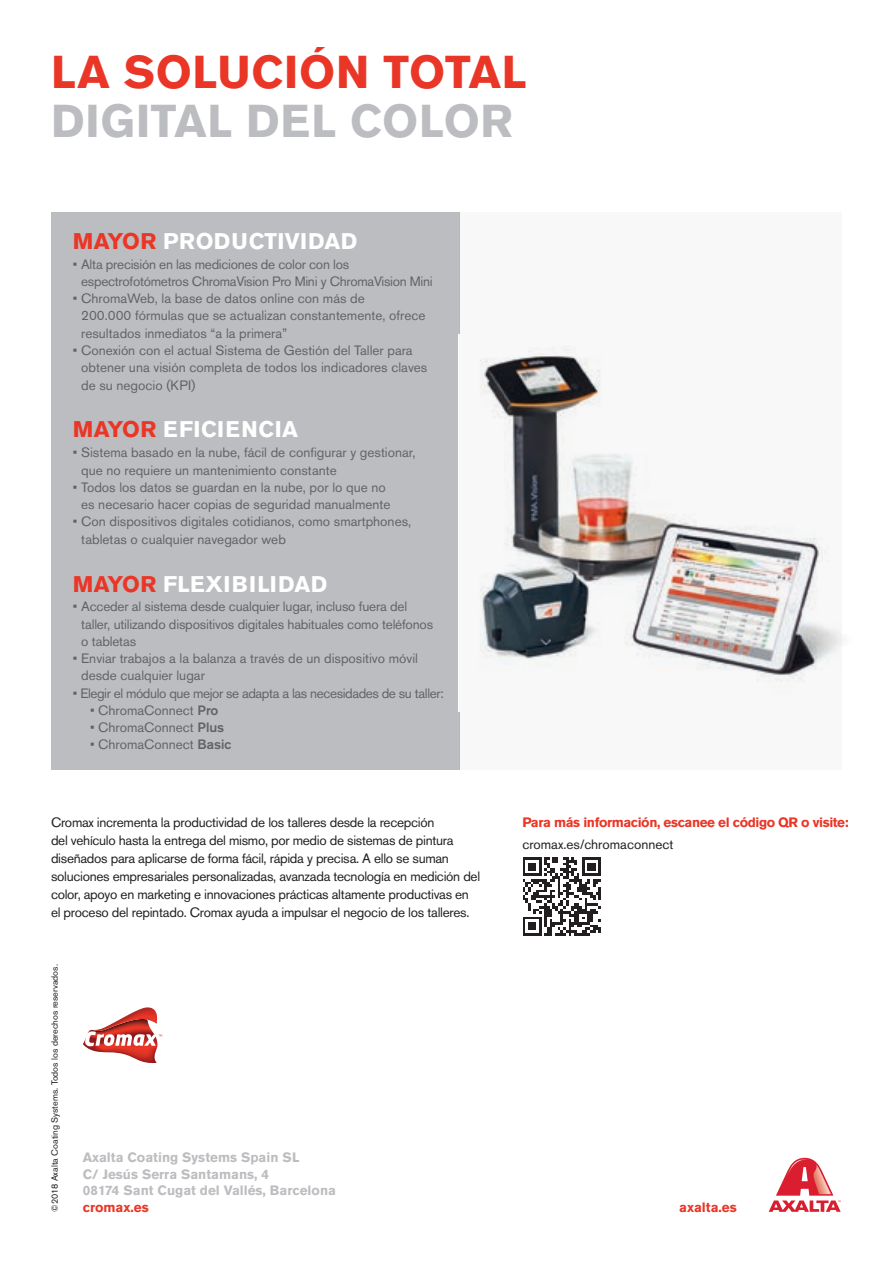
<style>
.page{position:relative;width:893px;height:1263px;background:#fff}
.page>*{position:absolute;margin:0;border:0;box-sizing:border-box;transform-origin:0 0}
.t1{font:700 45.75px "Akzidenz Grotesk Std";letter-spacing:.015em;color:#ea3626}
.t2{font:700 45.75px "Akzidenz Grotesk Std";letter-spacing:.015em;color:#bcbdc0}
.t3{font:700 22.5px "Akzidenz Grotesk Std";letter-spacing:.015em;color:#fff}
.t4{font:13.5px/17.2px "Akzidenz Grotesk Std";color:#636366}
.t5{font:13.5px/18px "Akzidenz Grotesk Pro";letter-spacing:-.02em;color:#231f20}
.t6{font:13.5px/17.2px "Akzidenz Grotesk Std";letter-spacing:-.02em;color:#636366}
.t7{font:700 13.5px/16.5px "Akzidenz Grotesk Std";color:#bcbdc0}
.t8{font:13.5px "Akzidenz Grotesk Std";letter-spacing:-.03em;color:#636366}
.t9{font:700 13.5px "Akzidenz Grotesk Pro";letter-spacing:-.03em;color:#ea3626}
.t10{font:13.5px "Akzidenz Grotesk Pro";color:#231f20}
.t11{font:700 13.5px "Akzidenz Grotesk Std";color:#ea3626}
.t12{font:700 13.5px "Akzidenz Grotesk Pro";color:#ea3626}
.t13{font:9px "Akzidenz Grotesk Std";color:#231f20}
.s1{color:#ea3626}
.s2{font-weight:500}
</style>
<div class="page">
<svg style="left:769px;top:1158px;width:72px;height:54px"></svg>
<svg style="left:83px;top:1007px;width:79px;height:56px"></svg>
<div style="left:51px;top:213px;width:408px;height:557px;background:#bcbdc0"></div>
<svg style="left:459px;top:213px;width:383px;height:557px"></svg>
<svg style="left:523px;top:857px;width:78px;height:78px"></svg>
<h1 class="t1" style="left:51px;top:45px;width:477px">LA SOLUCIÓN TOTAL</h1>
<h1 class="t2" style="left:51px;top:95px;width:463px">DIGITAL DEL COLOR</h1>
<h2 class="t3" style="left:73px;top:228px;width:286px"><span class="s1">MAYOR</span> PRODUCTIVIDAD</h2>
<p class="t6" style="left:81px;top:255px;width:353px;text-indent:-8px">• Alta precisión en las mediciones de color con los espectrofotómetros ChromaVision Pro Mini y ChromaVision Mini</p>
<p class="t4" style="left:81px;top:290px;width:346px;text-indent:-8px">• ChromaWeb, la base de datos online con más de<br>200.000 fórmulas que se actualizan constantemente, ofrece resultados inmediatos “a la primera”</p>
<p class="t4" style="left:81px;top:342px;width:348px;text-indent:-8px">• Conexión con el actual Sistema de Gestión del Taller para obtener una visión completa de todos los indicadores claves de su negocio (KPI)</p>
<h2 class="t3" style="left:73px;top:417px;width:226px"><span class="s1">MAYOR</span> EFICIENCIA</h2>
<p class="t4" style="left:81px;top:444px;width:336px;text-indent:-8px">• Sistema basado en la nube, fácil de configurar y gestionar, que no requiere un mantenimiento constante</p>
<p class="t4" style="left:81px;top:478px;width:311px;text-indent:-8px">• Todos los datos se guardan en la nube, por lo que no es necesario hacer copias de seguridad manualmente</p>
<p class="t4" style="left:81px;top:513px;width:332px;text-indent:-8px">• Con dispositivos digitales cotidianos, como smartphones, tabletas o cualquier navegador web</p>
<h2 class="t3" style="left:73px;top:571px;width:256px"><span class="s1">MAYOR</span> FLEXIBILIDAD</h2>
<p class="t4" style="left:81px;top:598px;width:354px;text-indent:-8px">• Acceder al sistema desde cualquier lugar, incluso fuera del taller, utilizando dispositivos digitales habituales como teléfonos o tabletas</p>
<p class="t4" style="left:81px;top:650px;width:338px;text-indent:-8px">• Enviar trabajos a la balanza a través de un dispositivo móvil desde cualquier lugar</p>
<p class="t8" style="left:73px;top:685px;width:372px">• Elegir el módulo que mejor se adapta a las necesidades de su taller:</p>
<p class="t4" style="left:90px;top:701px;width:130px">• ChromaConnect <span class="s2">Pro</span></p>
<p class="t4" style="left:90px;top:719px;width:136px">• ChromaConnect <span class="s2">Plus</span></p>
<p class="t4" style="left:90px;top:736px;width:143px">• ChromaConnect <span class="s2">Basic</span></p>
<p class="t5" style="left:51px;top:813px;width:431px">Cromax incrementa la productividad de los talleres desde la recepción<br>del vehículo hasta la entrega del mismo, por medio de sistemas de pintura diseñados para aplicarse de forma fácil, rápida y precisa. A ello se suman soluciones empresariales personalizadas, avanzada tecnología en medición del color, apoyo en marketing e innovaciones prácticas altamente productivas en el proceso del repintado. Cromax ayuda a impulsar el negocio de los talleres.</p>
<p class="t9" style="left:522px;top:813px;width:328px">Para más información, escanee el código QR o visite:</p>
<p class="t10" style="left:522px;top:835px;width:153px">cromax.es/chromaconnect</p>
<p class="t13" style="left:49px;top:1212px;width:249px;rotate:-90deg">©2018 Axalta Coating Systems. Todos los derechos reservados.</p>
<p class="t7" style="left:83px;top:1149px;width:255px">Axalta Coating Systems Spain SL<br>C/ Jesús Serra Santamans, 4<br>08174 Sant Cugat del Vallés, Barcelona</p>
<p class="t11" style="left:83px;top:1199px;width:68px">cromax.es</p>
<p class="t12" style="left:679px;top:1198px;width:59px">axalta.es</p>
</div>
